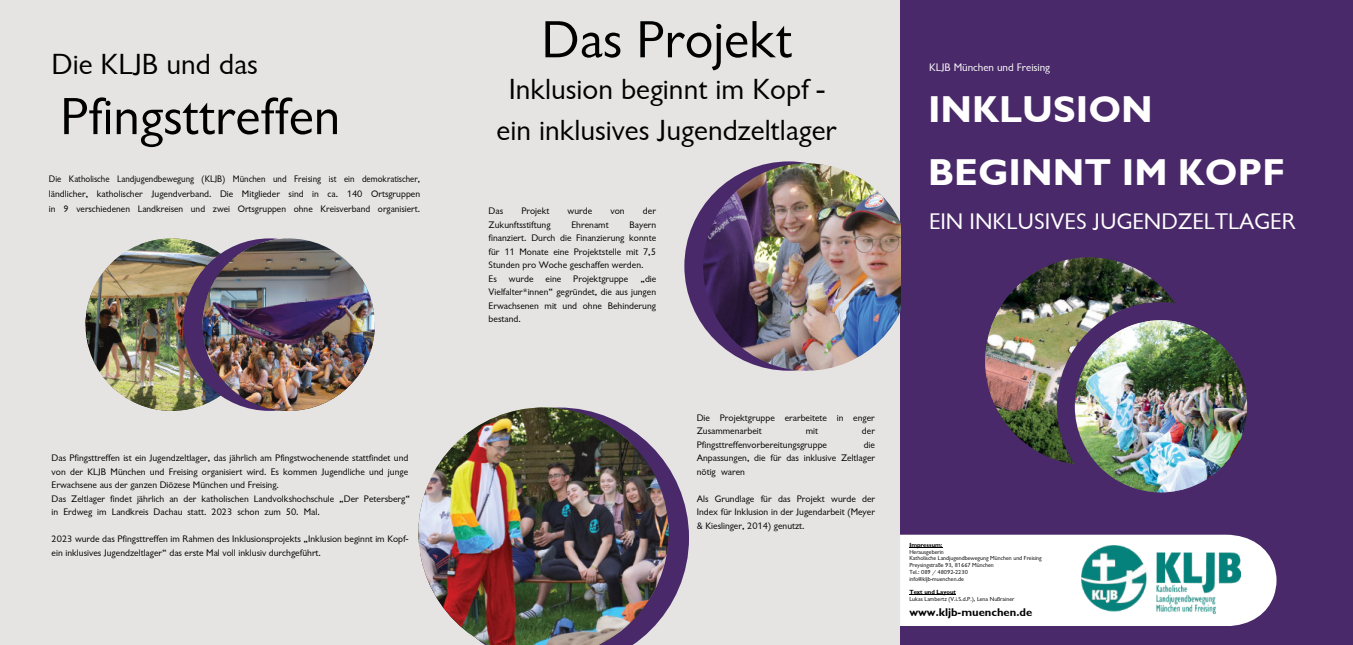
<style>
.page{position:relative;width:1353px;height:645px;background:#fff}
.page>*{position:absolute;margin:0;border:0;box-sizing:border-box;transform-origin:0 0}
.t1{font:54px "Garrison Sans";color:#000}
.t2{font:37.5px/63.5px "Garrison Sans BOLD";color:#fff}
.t3{font:30px/41.2px "Garrison Sans";color:#000;text-align:center}
.t4{font:23.25px "Garrison Sans";color:#fff}
.t5{font:11.25px "Garrison Sans";color:#fff}
.t6{font:11.25px "Garrison Sans BOLD";color:#000}
.t7{font:9.75px/13.5px "Garrison Sans";color:#000}
.t8{font:9.75px/15px "Garrison Sans";color:#000;text-align:justify;scale:.93 1}
.t9{font:6px/6.8px "Garrison Sans";color:#000}
.t10{font:6px "Garrison Sans BOLD";color:#000}
</style>
<div class="page">
<div style="left:899px;top:0;width:453px;height:644px;background:#492969"></div>
<div style="left:899px;top:534px;width:377px;height:91px;background:#fff"></div>
<img style="left:984px;top:257px;width:208px;height:208px;border-radius:50%">
<div style="left:1056px;top:302px;width:208px;height:208px;background:#492969;border-radius:50%"></div>
<img style="left:1074px;top:320px;width:172px;height:172px;border-radius:50%">
<hr style="left:909px;top:547px;width:33px;height:1px;background:#000">
<hr style="left:909px;top:594px;width:46px;height:1px;background:#000">
<img style="left:1081px;top:545px;width:158px;height:80px">
<div style="left:453px;top:0;width:446px;height:644px;background:#e6e4e3"></div>
<div style="left:684px;top:161px;width:209px;height:209px;background:#492969;border-radius:50%"></div>
<img style="left:703px;top:163px;width:196px;height:207px">
<div style="left:0;top:0;width:469px;height:644px;background:#e6e4e3"></div>
<img style="left:85px;top:238px;width:160px;height:172px">
<div style="left:183px;top:238px;width:173px;height:172px;background:#492969;border-radius:50%"></div>
<img style="left:202px;top:238px;width:173px;height:172px;border-radius:50%">
<svg style="left:668px;top:467px;width:21px;height:142px;fill:#492969"></svg>
<img style="left:418px;top:407px;width:250px;height:237px">
<h3 class="t3" style="left:52px;top:47px;width:207px">Die KLJB und das</h3>
<h1 class="t1" style="left:60px;top:97px;width:282px">Pfingsttreffen</h1>
<p class="t8" style="left:49px;top:172px;width:400px">Die Katholische Landjugendbewegung (KLJB) München und Freising ist ein demokratischer, ländlicher, katholischer Jugendverband. Die Mitglieder sind in ca. 140 Ortsgruppen in 9 verschiedenen Landkreisen und zwei Ortsgruppen ohne Kreisverband organisiert.</p>
<p class="t7" style="left:52px;top:452px;width:360px">Das Pfingsttreffen ist ein Jugendzeltlager, das jährlich am Pfingstwochenende stattfindet und von der KLJB München und Freising organisiert wird. Es kommen Jugendliche und junge Erwachsene aus der ganzen Diözese München und Freising.<br>Das Zeltlager findet jährlich an der katholischen Landvolkshochschule „Der Petersberg“ in Erdweg im Landkreis Dachau statt. 2023 schon zum 50. Mal.</p>
<p class="t7" style="left:52px;top:533px;width:358px">2023 wurde das Pfingsttreffen im Rahmen des Inklusionsprojekts „Inklusion beginnt im Kopf&shy;ein inklusives Jugendzeltlager“ das erste Mal voll inklusiv durchgeführt.</p>
<h1 class="t1" style="left:541px;top:21px;width:252px">Das Projekt</h1>
<h3 class="t3" style="left:496px;top:71px;width:342px">Inklusion beginnt im Kopf - ein inklusives Jugendzeltlager</h3>
<p class="t7" style="left:488px;top:205px;width:16px">Das</p>
<p class="t7" style="left:521px;top:205px;width:30px">Projekt</p>
<p class="t7" style="left:567px;top:205px;width:26px">wurde</p>
<p class="t7" style="left:610px;top:205px;width:16px">von</p>
<p class="t7" style="left:643px;top:205px;width:15px">der</p>
<p class="t7" style="left:488px;top:219px;width:63px">Zukunftsstiftung</p>
<p class="t7" style="left:571px;top:219px;width:39px">Ehrenamt</p>
<p class="t7" style="left:488px;top:219px;width:169px;text-indent:141px">Bayern finanziert. Durch die Finanzierung konnte für 11 Monate eine Projektstelle mit 7,5<br>Stunden pro Woche geschaffen werden.<br>Es wurde eine Projektgruppe „die<br>Vielfalter*innen“ gegründet, die aus jungen<br>Erwachsenen mit und ohne Behinderung bestand.</p>
<p class="t5" style="left:928px;top:63px;width:123px">KLJB München und Freising</p>
<h2 class="t2" style="left:928px;top:81px;width:358px">INKLUSION<br>BEGINNT IM KOPF</h2>
<h3 class="t4" style="left:928px;top:213px;width:368px">EIN INKLUSIVES JUGENDZELTLAGER</h3>
<p class="t7" style="left:696px;top:411px;width:180px">Die Projektgruppe erarbeitete in enger<br>Zusammenarbeit</p>
<p class="t7" style="left:805px;top:425px;width:14px">mit</p>
<p class="t7" style="left:861px;top:425px;width:15px">der</p>
<p class="t7" style="left:696px;top:438px;width:132px">Pfingsttreffenvorbereitungsgruppe</p>
<p class="t7" style="left:696px;top:438px;width:180px;text-align:justify;text-indent:167px">die Anpassungen, die für das inklusive Zeltlager nötig waren</p>
<p class="t7" style="left:696px;top:492px;width:180px;text-align:justify">Als Grundlage für das Projekt wurde der Index für Inklusion in der Jugendarbeit (Meyer &amp; Kieslinger, 2014) genutzt.</p>
<p class="t10" style="left:909px;top:542px;width:35px">Impressum:</p>
<p class="t9" style="left:909px;top:548px;width:134px">Herausgeberin<br>Katholische Landjugendbewegung München und Freising<br>Preysingstraße 93, 81667 München<br>Tel.: 089 / 48092-2230<br>info@kljb-muenchen.de</p>
<p class="t10" style="left:909px;top:589px;width:48px">Text und Layout</p>
<p class="t9" style="left:909px;top:596px;width:106px">Lukas Lambertz (V.i.S.d.P.), Lena Nußrainer</p>
<p class="t6" style="left:909px;top:607px;width:124px">www.kljb-muenchen.de</p>
</div>
